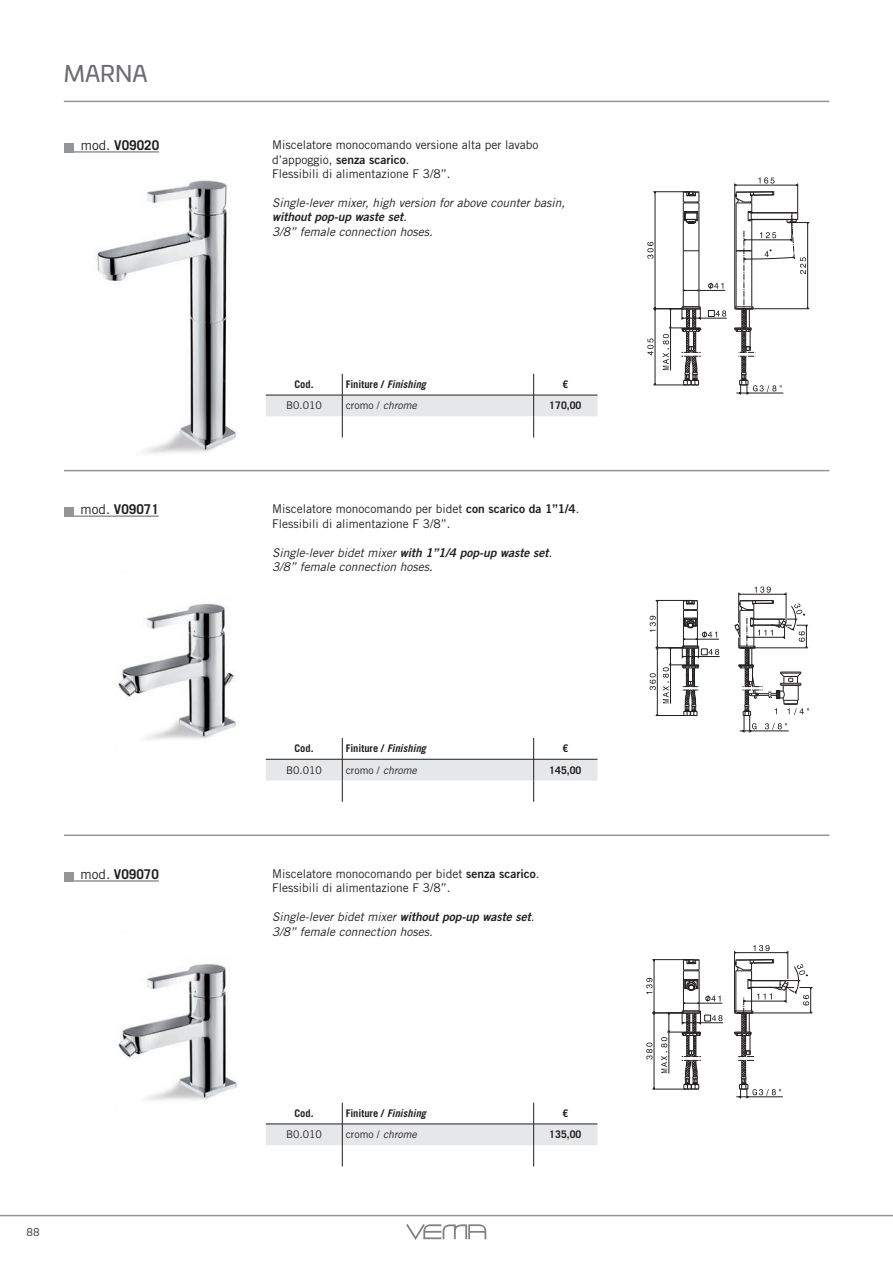
<style>
.page{position:relative;width:893px;height:1263px;background:#fff}
.page>*{position:absolute;margin:0;border:0;box-sizing:border-box;transform-origin:0 0}
.t1{font:22.5px "Univia Pro";color:#6c6d70}
.t2{font:700 13.5px "Trade Gothic LT Std";color:#231f20}
.t3{font:12px/14.4px "Trade Gothic LT Std";color:#231f20}
.t4{font:italic 12px/14.4px "Trade Gothic LT Std";color:#231f20}
.t5{font:12px "Trade Gothic LT Std Bd 2 Obl";color:#231f20}
.t6{font:700 10.5px "Trade Gothic LT Std";color:#231f20}
.t7{font:10.5px "Trade Gothic LT Std";color:#231f20}
.t8{font:10.5px "Univia Pro";color:#57585a}
.s1{font-weight:400}
.s2{font-family:"Trade Gothic LT Std Bd 2"}
.s3{font-family:"Trade Gothic LT Std";font-style:italic}
.s4{font-style:italic}
.s5{font-family:"Trade Gothic LT Std Bd 2 Obl";font-style:normal}
</style>
<div class="page">
<svg style="left:406px;top:1224px;width:80px;height:16px"></svg>
<hr style="left:0;top:1215px;width:893px;height:1px;background:#939598">
<img style="left:118px;top:964px;width:119px;height:137px">
<img style="left:96px;top:180px;width:170px;height:274px">
<img style="left:118px;top:603px;width:118px;height:137px">
<hr style="left:64px;top:470px;width:765px;height:1px;background:#939598">
<hr style="left:64px;top:834px;width:765px;height:2px;background:#939598">
<hr style="left:652px;top:1089px;width:34px;height:1px;background:#231f20">
<hr style="left:652px;top:1013px;width:31px;height:1px;background:#231f20">
<hr style="left:652px;top:959px;width:38px;height:1px;background:#231f20">
<hr style="left:683px;top:971px;width:1px;height:40px;background:#231f20">
<hr style="left:699px;top:971px;width:1px;height:40px;background:#231f20">
<svg style="left:683px;top:959px;width:17px;height:12px"></svg>
<svg style="left:734px;top:945px;width:78px;height:153px"></svg>
<hr style="left:736px;top:1096px;width:47px;height:1px;background:#231f20">
<svg style="left:646px;top:1042px;width:6px;height:17px"></svg>
<hr style="left:654px;top:1013px;width:1px;height:76px;background:#231f20">
<svg style="left:661px;top:1011px;width:61px;height:79px"></svg>
<hr style="left:682px;top:1022px;width:41px;height:1px;background:#231f20">
<svg style="left:646px;top:978px;width:6px;height:16px"></svg>
<hr style="left:654px;top:960px;width:1px;height:53px;background:#231f20">
<svg style="left:684px;top:979px;width:36px;height:24px"></svg>
<hr style="left:683px;top:1003px;width:39px;height:1px;background:#231f20">
<div style="left:64px;top:872px;width:9px;height:10px;background:#939598"></div>
<hr style="left:67px;top:880px;width:92px;height:2px;background:#939598">
<svg style="left:266px;top:1103px;width:331px;height:63px"></svg>
<hr style="left:266px;top:1124px;width:76px;height:1px;background:#231f20">
<hr style="left:342px;top:1124px;width:192px;height:1px;background:#231f20">
<hr style="left:534px;top:1124px;width:63px;height:1px;background:#231f20">
<div style="left:64px;top:143px;width:9px;height:10px;background:#939598"></div>
<hr style="left:67px;top:151px;width:92px;height:2px;background:#939598">
<hr style="left:653px;top:191px;width:37px;height:1px;background:#231f20">
<hr style="left:699px;top:203px;width:1px;height:48px;background:#231f20">
<hr style="left:683px;top:203px;width:1px;height:48px;background:#231f20">
<svg style="left:683px;top:191px;width:17px;height:13px"></svg>
<svg style="left:684px;top:211px;width:14px;height:13px"></svg>
<svg style="left:683px;top:250px;width:16px;height:1px"></svg>
<hr style="left:683px;top:251px;width:1px;height:56px;background:#231f20">
<hr style="left:699px;top:251px;width:1px;height:56px;background:#231f20">
<svg style="left:734px;top:177px;width:75px;height:218px"></svg>
<hr style="left:736px;top:393px;width:47px;height:1px;background:#231f20">
<svg style="left:647px;top:242px;width:6px;height:17px"></svg>
<hr style="left:655px;top:192px;width:1px;height:117px;background:#231f20">
<svg style="left:647px;top:307px;width:54px;height:79px"></svg>
<svg style="left:708px;top:310px;width:18px;height:7px"></svg>
<hr style="left:682px;top:318px;width:45px;height:1px;background:#231f20">
<svg style="left:708px;top:283px;width:15px;height:6px"></svg>
<hr style="left:683px;top:290px;width:42px;height:1px;background:#231f20">
<svg style="left:266px;top:374px;width:331px;height:64px"></svg>
<hr style="left:266px;top:395px;width:76px;height:1px;background:#231f20">
<hr style="left:342px;top:395px;width:192px;height:1px;background:#231f20">
<hr style="left:534px;top:395px;width:63px;height:1px;background:#231f20">
<div style="left:64px;top:507px;width:9px;height:10px;background:#939598"></div>
<hr style="left:67px;top:515px;width:92px;height:2px;background:#939598">
<hr style="left:656px;top:600px;width:33px;height:1px;background:#231f20">
<hr style="left:683px;top:610px;width:1px;height:36px;background:#231f20">
<hr style="left:697px;top:610px;width:1px;height:36px;background:#231f20">
<svg style="left:683px;top:600px;width:15px;height:11px"></svg>
<svg style="left:734px;top:586px;width:75px;height:147px"></svg>
<hr style="left:682px;top:656px;width:38px;height:1px;background:#231f20">
<svg style="left:650px;top:616px;width:6px;height:16px"></svg>
<hr style="left:657px;top:600px;width:1px;height:48px;background:#231f20">
<svg style="left:684px;top:618px;width:33px;height:21px"></svg>
<hr style="left:683px;top:639px;width:36px;height:1px;background:#231f20">
<svg style="left:650px;top:646px;width:69px;height:70px"></svg>
<hr style="left:657px;top:648px;width:1px;height:67px;background:#231f20">
<svg style="left:266px;top:738px;width:331px;height:64px"></svg>
<hr style="left:266px;top:759px;width:76px;height:1px;background:#231f20">
<hr style="left:342px;top:759px;width:192px;height:1px;background:#231f20">
<hr style="left:534px;top:759px;width:63px;height:1px;background:#231f20">
<hr style="left:64px;top:101px;width:765px;height:1px;background:#939598">
<h1 class="t1" style="left:64px;top:57px;width:85px">MARNA</h1>
<p class="t2" style="left:81px;top:137px;width:80px"><span class="s1">mod.</span> V09020</p>
<p class="t3" style="left:272px;top:138px;width:268px">Miscelatore monocomando versione alta per lavabo d’appoggio, <span class="s2">senza scarico</span>.<br>Flessibili di alimentazione F 3/8”.</p>
<p class="t4" style="left:272px;top:196px;width:294px">Single-lever mixer, high version for above counter basin,</p>
<p class="t5" style="left:272px;top:209px;width:136px">without pop-up waste set<span class="s3">.</span></p>
<p class="t4" style="left:272px;top:224px;width:162px">3/8” female connection hoses.</p>
<p class="t2" style="left:81px;top:501px;width:80px"><span class="s1">mod.</span> V09071</p>
<p class="t6" style="left:294px;top:378px;width:21px">Cod.</p>
<p class="t6" style="left:346px;top:378px;width:82px">Finiture / <span class="s4">Finishing</span></p>
<p class="t6" style="left:563px;top:378px;width:7px">€</p>
<p class="t7" style="left:286px;top:399px;width:37px">B0.010</p>
<p class="t7" style="left:346px;top:399px;width:73px">cromo / <span class="s4">chrome</span></p>
<p class="t6" style="left:549px;top:399px;width:34px">170,00</p>
<p class="t3" style="left:272px;top:502px;width:309px">Miscelatore monocomando per bidet <span class="s2">con scarico da 1”1/4</span>.<br>Flessibili di alimentazione F 3/8”.</p>
<p class="t4" style="left:272px;top:545px;width:281px">Single-lever bidet mixer <span class="s5">with 1”1/4 pop-up waste set</span>.<br>3/8” female connection hoses.</p>
<p class="t2" style="left:81px;top:866px;width:80px"><span class="s1">mod.</span> V09070</p>
<p class="t8" style="left:27px;top:1225px;width:15px">88</p>
<p class="t6" style="left:294px;top:742px;width:21px">Cod.</p>
<p class="t6" style="left:346px;top:742px;width:82px">Finiture / <span class="s4">Finishing</span></p>
<p class="t6" style="left:563px;top:742px;width:7px">€</p>
<p class="t7" style="left:286px;top:764px;width:37px">B0.010</p>
<p class="t7" style="left:346px;top:764px;width:73px">cromo / <span class="s4">chrome</span></p>
<p class="t6" style="left:549px;top:763px;width:34px">145,00</p>
<p class="t3" style="left:272px;top:866px;width:269px">Miscelatore monocomando per bidet <span class="s2">senza scarico</span>.<br>Flessibili di alimentazione F 3/8”.</p>
<p class="t4" style="left:272px;top:910px;width:264px">Single-lever bidet mixer <span class="s5">without pop-up waste set</span>.<br>3/8” female connection hoses.</p>
<p class="t6" style="left:294px;top:1107px;width:21px">Cod.</p>
<p class="t6" style="left:346px;top:1107px;width:82px">Finiture / <span class="s4">Finishing</span></p>
<p class="t6" style="left:563px;top:1107px;width:7px">€</p>
<p class="t7" style="left:286px;top:1128px;width:37px">B0.010</p>
<p class="t7" style="left:346px;top:1128px;width:73px">cromo / <span class="s4">chrome</span></p>
<p class="t6" style="left:549px;top:1128px;width:34px">135,00</p>
</div>
